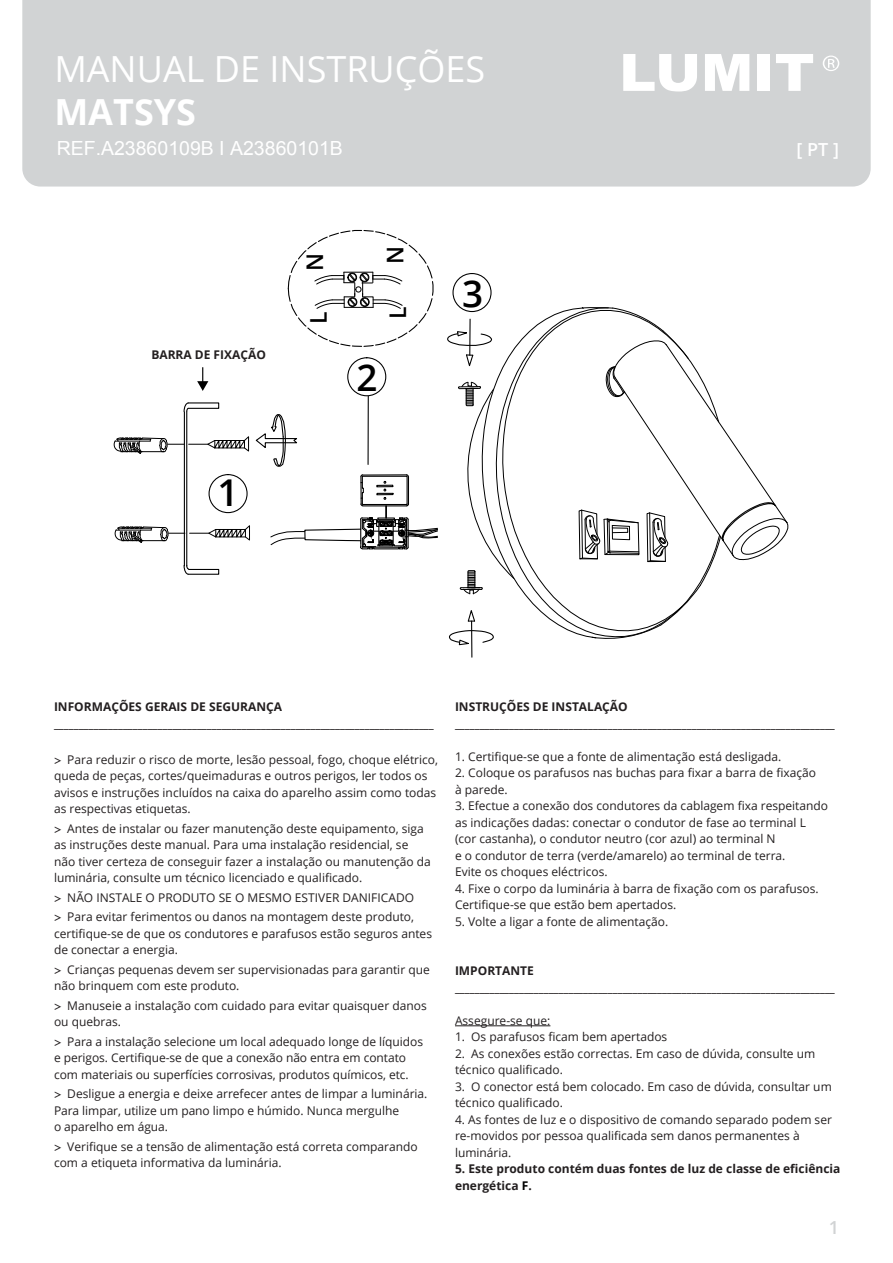
<style>
.page{position:relative;width:893px;height:1263px;background:#fff}
.page>*{position:absolute;margin:0;border:0;box-sizing:border-box;transform-origin:0 0}
.t1{font:600 36.9px "Open Sans";color:#000}
.t2{font:36px "Open Sans";color:#fff}
.t3{font:700 36px "Open Sans";color:#fff}
.t4{font:600 22.95px "Open Sans";color:#000}
.t5{font:19.5px "Arial";color:#fff}
.t6{font:600 18px "Open Sans";color:#fff}
.t7{font:600 18px "Open Sans";color:#d1d3d4}
.t8{font:12px/16.5px "Open Sans";color:#231f20}
.t9{font:700 12px/16.5px "Open Sans";color:#231f20}
.s1{color:#000}
</style>
<div class="page">
<div style="left:22px;top:0;width:849px;height:187px;background:#d1d3d4"></div>
<svg style="left:776px;top:54px;width:37px;height:37px"></svg>
<svg style="left:623px;top:54px;width:74px;height:38px"></svg>
<svg style="left:705px;top:54px;width:44px;height:37px"></svg>
<svg style="left:823px;top:56px;width:16px;height:15px"></svg>
<div style="left:758px;top:54px;width:12px;height:37px;background:#fff"></div>
<hr style="left:455px;top:1025px;width:95px;height:1px;background:#231f20">
<svg style="left:255px;top:414px;width:42px;height:53px"></svg>
<svg style="left:270px;top:474px;width:168px;height:76px"></svg>
<hr style="left:471px;top:621px;width:1px;height:36px;background:#000">
<svg style="left:447px;top:307px;width:341px;height:339px"></svg>
<div style="left:209px;top:474px;width:39px;height:39px;border:1px solid #000;border-radius:50%"></div>
<div style="left:347px;top:357px;width:39px;height:39px;border:1px solid #000;border-radius:50%"></div>
<hr style="left:367px;top:396px;width:2px;height:68px;background:#000">
<div style="left:452px;top:273px;width:40px;height:39px;border:1px solid #000;border-radius:50%"></div>
<svg style="left:114px;top:436px;width:135px;height:18px"></svg>
<hr style="left:184px;top:412px;width:1px;height:154px;background:#000">
<div style="left:188px;top:402px;width:31px;height:7px;border:1px solid #000"></div>
<svg style="left:183px;top:402px;width:6px;height:11px"></svg>
<hr style="left:186px;top:412px;width:1px;height:154px;background:#000">
<svg style="left:183px;top:564px;width:6px;height:11px"></svg>
<div style="left:188px;top:569px;width:31px;height:6px;border:1px solid #000"></div>
<svg style="left:115px;top:525px;width:135px;height:18px"></svg>
<svg style="left:287px;top:229px;width:147px;height:118px"></svg>
<svg style="left:197px;top:367px;width:11px;height:24px"></svg>
<h2 class="t2" style="left:54px;top:44px;width:432px">MANUAL DE INSTRUÇÕES</h2>
<h2 class="t3" style="left:54px;top:86px;width:143px">MATSYS</h2>
<h3 class="t5" style="left:57px;top:135px;width:288px">REF.A23860109B I A23860101B</h3>
<p class="t9" style="left:151px;top:346px;width:116px">BARRA DE FIXAÇÃO</p>
<h1 class="t1" style="left:217px;top:467px;width:23px">1</h1>
<h3 class="t4" style="left:299px;top:271px;width:19px;rotate:-90deg">N</h3>
<h3 class="t4" style="left:303px;top:324px;width:14px;rotate:-90deg">L</h3>
<h3 class="t4" style="left:380px;top:264px;width:19px;rotate:-90deg">N</h3>
<h3 class="t4" style="left:382px;top:319px;width:14px;rotate:-90deg">L</h3>
<h1 class="t1" style="left:357px;top:352px;width:23px">2</h1>
<h1 class="t1" style="left:462px;top:268px;width:23px">3</h1>
<h3 class="t6" style="left:796px;top:137px;width:44px">[ PT ]</h3>
<p class="t9" style="left:54px;top:698px;width:381px">INFORMAÇÕES GERAIS DE SEGURANÇA _____________________________________________________________________________</p>
<p class="t8" style="left:54px;top:751px;width:386px;text-indent:13px">Para reduzir o risco de morte, lesão pessoal, fogo, choque elétrico, queda de peças, cortes/queimaduras e outros perigos, ler todos os avisos e instruções incluídos na caixa do aparelho assim como todas as respectivas etiquetas.</p>
<p class="t8" style="left:54px;top:820px;width:378px;text-indent:13px">Antes de instalar ou fazer manutenção deste equipamento, siga as instruções deste manual. Para uma instalação residencial, se não tiver certeza de conseguir fazer a instalação ou manutenção da luminária, consulte um técnico licenciado e qualificado.</p>
<p class="t8" style="left:67px;top:887px;width:348px;line-height:19.5px">NÃO INSTALE O PRODUTO SE O MESMO ESTIVER DANIFICADO<br>Para evitar ferimentos ou danos na montagem deste produto,</p>
<p class="t8" style="left:54px;top:925px;width:380px">certifique-se de que os condutores e parafusos estão seguros antes de conectar a energia.</p>
<p class="t8" style="left:54px;top:961px;width:377px;text-indent:13px">Crianças pequenas devem ser supervisionadas para garantir que não brinquem com este produto.</p>
<p class="t8" style="left:54px;top:997px;width:374px;text-indent:13px">Manuseie a instalação com cuidado para evitar quaisquer danos ou quebras.</p>
<p class="t8" style="left:54px;top:1033px;width:371px;text-indent:13px">Para a instalação selecione um local adequado longe de líquidos e perigos. Certifique-se de que a conexão não entra em contato com materiais ou superfícies corrosivas, produtos químicos, etc.</p>
<p class="t8" style="left:54px;top:1085px;width:375px;text-indent:13px">Desligue a energia e deixe arrefecer antes de limpar a luminária.<br>Para limpar, utilize um pano limpo e húmido. Nunca mergulhe<br>o aparelho em água.</p>
<p class="t8" style="left:54px;top:1137px;width:365px;text-indent:13px">Verifique se a tensão de alimentação está correta comparando com a etiqueta informativa da luminária.</p>
<p class="t9" style="left:455px;top:698px;width:381px">INSTRUÇÕES DE INSTALAÇÃO _____________________________________________________________________________</p>
<p class="t8" style="left:455px;top:748px;width:328px">1. Certifique-se que a fonte de alimentação está desligada.</p>
<p class="t8" style="left:455px;top:764px;width:363px">2. Coloque os parafusos nas buchas para fixar a barra de fixação à parede.</p>
<p class="t8" style="left:455px;top:797px;width:375px">3. Efectue a conexão dos condutores da cablagem fixa respeitando as indicações dadas: conectar o condutor de fase ao terminal L (cor castanha), o condutor neutro (cor azul) ao terminal N<br>e o condutor de terra (verde/amarelo) ao terminal de terra.<br>Evite os choques eléctricos.</p>
<p class="t8" style="left:455px;top:880px;width:365px">4. Fixe o corpo da luminária à barra de fixação com os parafusos.<br>Certifique-se que estão bem apertados.</p>
<p class="t8" style="left:455px;top:913px;width:215px">5. Volte a ligar a fonte de alimentação.</p>
<p class="t9" style="left:455px;top:962px;width:381px">IMPORTANTE _____________________________________________________________________________</p>
<p class="t8" style="left:455px;top:1012px;width:97px">Assegure-se que:</p>
<p class="t8" style="left:455px;top:1028px;width:214px">1. Os parafusos ficam bem apertados</p>
<p class="t8" style="left:455px;top:1045px;width:362px">2. As conexões estão correctas. Em caso de dúvida, consulte um técnico qualificado.</p>
<p class="t8" style="left:455px;top:1078px;width:378px">3. O conector está bem colocado. Em caso de dúvida, consultar um técnico qualificado.</p>
<p class="t8" style="left:455px;top:1111px;width:378px">4. As fontes de luz e o dispositivo de comando separado podem ser re-movidos por pessoa qualificada sem danos permanentes à luminária.</p>
<p class="t9" style="left:455px;top:1160px;width:387px">5. Este produto contém duas fontes de luz de classe de eficiência energética <span class="s1">F</span>.</p>
<h3 class="t7" style="left:829px;top:1215px;width:12px">1</h3>
</div>
